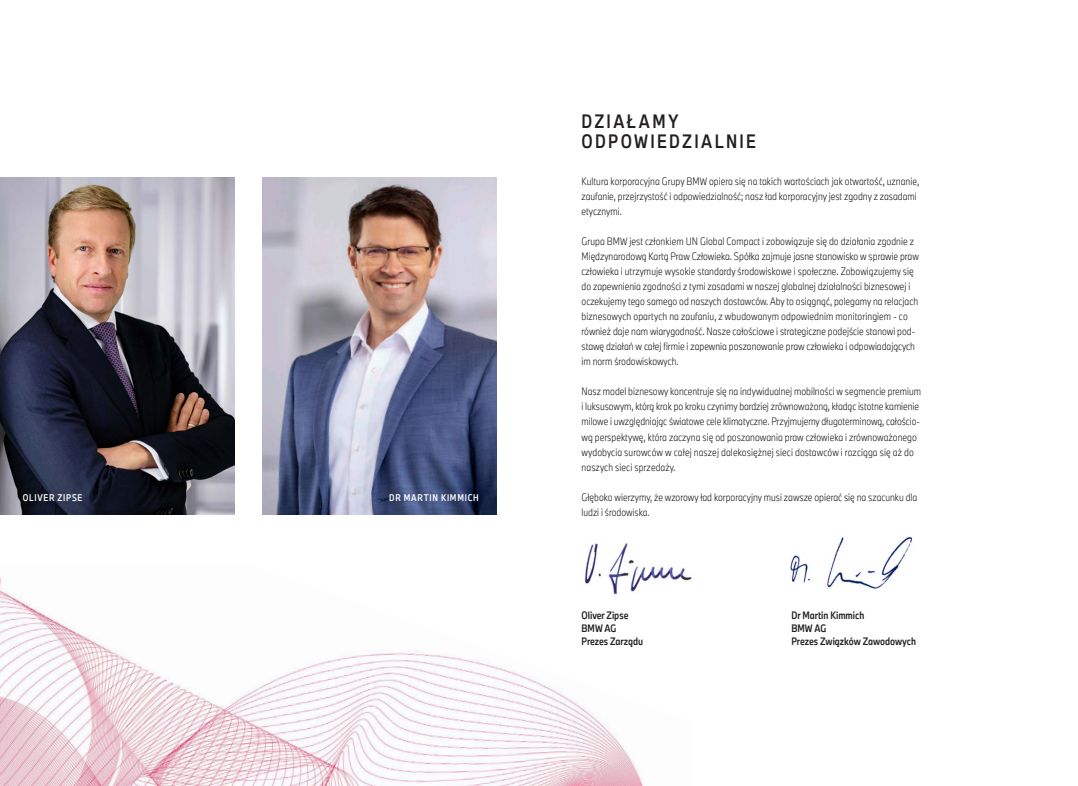
<style>
.page{position:relative;width:1078px;height:786px;background:#fff}
.page>*{position:absolute;margin:0;border:0;box-sizing:border-box;transform-origin:0 0}
.head_16_16_BOLD{font:500 18px/20px "BMW Group TN Condensed Pro TT";letter-spacing:.125em;color:#231f20}
.copy_10_12{font:300 10px/15px "BMW Group TN Condensed Pro TT";color:#231f20}
.copy_10_12-2{font:500 10px "BMW Group TN Condensed Pro TT";color:#231f20}
.copy_10_12-3{font:500 9px "BMW Group TN Condensed Pro TT";letter-spacing:.08em;color:#fff}
</style>
<div class="page">
<img style="left:586px;top:543px;width:106px;height:37px">
<img style="left:790px;top:536px;width:122px;height:52px">
<img style="left:0;top:563px;width:689px;height:222px">
<img style="left:0;top:178px;width:234px;height:336px">
<img style="left:262px;top:178px;width:234px;height:336px">
<p class="copy_10_12-3" style="left:23px;top:490px;width:61px">OLIVER ZIPSE</p>
<p class="copy_10_12-3" style="left:389px;top:490px;width:91px">DR MARTIN KIMMICH</p>
<p class="head_16_16_BOLD" style="left:581px;top:110px;width:176px">DZIAŁAMY<br>ODPOWIEDZIALNIE</p>
<p class="copy_10_12" style="left:581px;top:174px;width:339px">Kultura korporacyjna Grupy BMW opiera się na takich wartościach jak otwartość, uznanie, zaufanie, przejrzystość i odpowiedzialność; nasz ład korporacyjny jest zgodny z zasadami etycznymi.</p>
<p class="copy_10_12" style="left:581px;top:234px;width:334px">Grupa BMW jest członkiem UN Global Compact i zobowiązuje się do działania zgodnie z</p>
<p class="copy_10_12" style="left:581px;top:249px;width:339px">Międzynarodową Kartą Praw Człowieka. Spółka zajmuje jasne stanowisko w sprawie praw człowieka i utrzymuje wysokie standardy środowiskowe i społeczne. Zobowiązujemy się do zapewnienia zgodności z tymi zasadami w naszej globalnej działalności biznesowej i oczekujemy tego samego od naszych dostawców. Aby to osiągnąć, polegamy na relacjach biznesowych opartych na zaufaniu, z wbudowanym odpowiednim monitoringiem - co również daje nam wiarygodność. Nasze całościowe i strategiczne podejście stanowi pod&shy;stawę działań w całej firmie i zapewnia poszanowanie praw człowieka i odpowiadających im norm środowiskowych.</p>
<p class="copy_10_12" style="left:581px;top:384px;width:341px">Nasz model biznesowy koncentruje się na indywidualnej mobilności w segmencie premium</p>
<p class="copy_10_12" style="left:581px;top:399px;width:340px">i luksusowym, którą krok po kroku czynimy bardziej zrównoważoną, kładąc istotne kamienie milowe i uwzględniając światowe cele klimatyczne. Przyjmujemy długoterminową, całościo&shy;wą perspektywę, która zaczyna się od poszanowania praw człowieka i zrównoważonego wydobycia surowców w całej naszej dalekosiężnej sieci dostawców i rozciąga się aż do naszych sieci sprzedaży.</p>
<p class="copy_10_12" style="left:581px;top:489px;width:337px">Głęboko wierzymy, że wzorowy ład korporacyjny musi zawsze opierać się na szacunku dla ludzi i środowiska.</p>
<p class="copy_10_12-2" style="left:581px;top:607px;width:48px">Oliver Zipse</p>
<p class="copy_10_12-2" style="left:791px;top:607px;width:74px">Dr Martin Kimmich</p>
<p class="copy_10_12-2" style="left:581px;top:620px;width:36px">BMW AG</p>
<p class="copy_10_12-2" style="left:791px;top:620px;width:36px">BMW AG</p>
<p class="copy_10_12-2" style="left:581px;top:633px;width:63px">Prezes Zarządu</p>
<p class="copy_10_12-2" style="left:791px;top:633px;width:126px">Prezes Związków Zawodowych</p>
</div>
